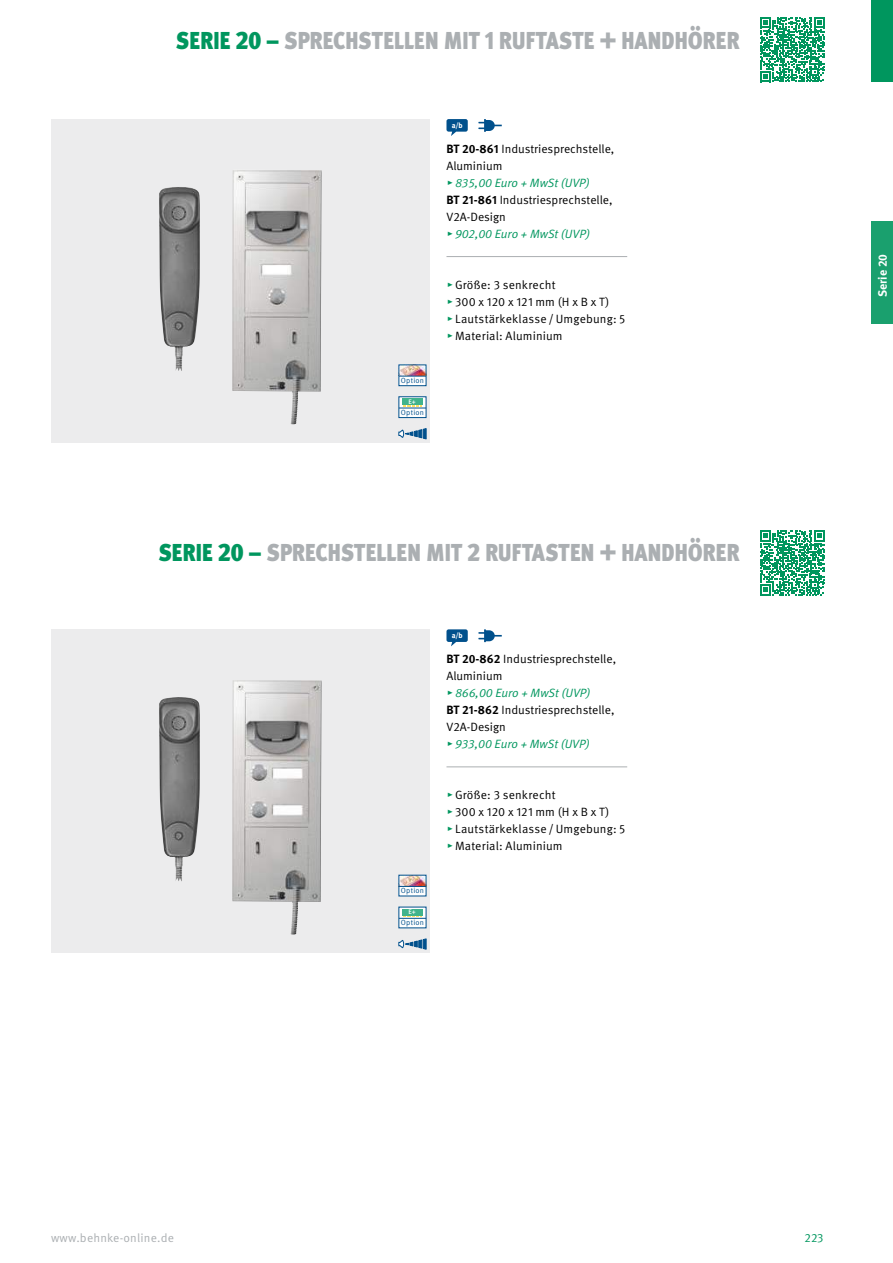
<style>
.page{position:relative;width:893px;height:1263px;background:#fff}
.page>*{position:absolute;margin:0;border:0;box-sizing:border-box;transform-origin:0 0}
.t1{font:900 30px "Meta Pro";letter-spacing:-.04em;color:#abafb2;scale:.8 1}
.t2{font:12px/17px "Meta Pro Norm";color:#000}
.t3{font:12px "Meta Pro Norm Ita";color:#00965e}
.t4{font:12px "Meta Pro Norm";letter-spacing:.015em;color:#abafb2}
.t5{font:700 12px "Meta Pro";color:#fff}
.t6{font:12px "Meta Pro Norm";color:#00965e}
.t7{font:7.5px "Meta Pro Norm";letter-spacing:.025em;color:#00508c}
.t8{font:700 7.5px "Meta Pro";color:#fff}
.t9{font:500 6.6px "Meta Pro";color:#fff}
.s1{color:#00965e}
.s2{font-size:25.2px;color:#00965e}
.s3{font-size:25.2px}
.s4{font-family:"Meta Pro";font-weight:700}
.s5{font-family:"Meta Pro Norm Ita";color:#00965e}
</style>
<div class="page">
<div style="left:872px;top:0;width:21px;height:82px;background:#00965e"></div>
<div style="left:872px;top:221px;width:21px;height:103px;background:#1aa06e"></div>
<div style="left:51px;top:119px;width:378px;height:323px;background:#ececed"></div>
<div style="left:51px;top:629px;width:378px;height:323px;background:#ececed"></div>
<hr style="left:446px;top:256px;width:181px;height:1px;background:#abafb2">
<svg style="left:446px;top:119px;width:22px;height:17px"></svg>
<hr style="left:446px;top:767px;width:181px;height:1px;background:#abafb2">
<svg style="left:446px;top:629px;width:22px;height:17px"></svg>
<img style="left:232px;top:170px;width:90px;height:254px">
<img style="left:232px;top:680px;width:90px;height:255px">
<img style="left:159px;top:187px;width:41px;height:184px">
<img style="left:159px;top:697px;width:41px;height:184px">
<div style="left:399px;top:365px;width:27px;height:21px;background:#fff"></div>
<img style="left:401px;top:367px;width:23px;height:9px">
<div style="left:399px;top:365px;width:27px;height:21px;border:1px solid #00508c"></div>
<svg style="left:399px;top:376px;width:27px;height:1px"></svg>
<div style="left:399px;top:396px;width:27px;height:22px;background:#fff;border:1px solid #00508c"></div>
<svg style="left:399px;top:405px;width:27px;height:4px"></svg>
<div style="left:402px;top:398px;width:20px;height:7px;background:#41b38c"></div>
<svg style="left:399px;top:428px;width:27px;height:11px"></svg>
<svg style="left:399px;top:875px;width:27px;height:21px"></svg>
<img style="left:401px;top:877px;width:23px;height:9px">
<svg style="left:399px;top:886px;width:27px;height:1px"></svg>
<div style="left:399px;top:907px;width:27px;height:21px;background:#fff"></div>
<svg style="left:399px;top:915px;width:27px;height:4px"></svg>
<div style="left:402px;top:908px;width:20px;height:7px;background:#41b38c"></div>
<svg style="left:399px;top:938px;width:27px;height:11px"></svg>
<svg style="left:760px;top:17px;width:65px;height:65px"></svg>
<svg style="left:760px;top:530px;width:65px;height:65px"></svg>
<svg style="left:478px;top:119px;width:24px;height:13px"></svg>
<svg style="left:478px;top:629px;width:24px;height:13px"></svg>
<h1 class="t1" style="left:176px;top:14px;width:707px"><span class="s1">Serie</span> <span class="s2">20 –</span> Sprechstellen mit <span class="s3">1</span> Ruftaste <span class="s3">+</span> Handhörer</h1>
<p class="t8" style="left:452px;top:119px;width:13px">a/b</p>
<p class="t2" style="left:446px;top:140px;width:169px"><span class="s4">BT 20-861</span> Industriesprechstelle,<br>Aluminium</p>
<p class="t3" style="left:446px;top:174px;width:145px">▸ 835,00 Euro + MwSt (UVP)</p>
<p class="t2" style="left:446px;top:191px;width:168px"><span class="s4">BT 21-861</span> Industriesprechstelle,<br>V2A-Design</p>
<p class="t3" style="left:446px;top:225px;width:145px">▸ 902,00 Euro + MwSt (UVP)</p>
<p class="t7" style="left:401px;top:375px;width:25px">Option</p>
<p class="t7" style="left:401px;top:406px;width:25px">Option</p>
<p class="t9" style="left:409px;top:396px;width:9px">E+</p>
<p class="t2" style="left:446px;top:276px;width:180px"><span class="s5">▸</span> Größe: 3 senkrecht<br><span class="s5">▸</span> 300 x 120 x 121 mm (H x B x T)<br><span class="s5">▸</span> Lautstärkeklasse / Umgebung: 5 <span class="s5">▸</span> Material: Aluminium</p>
<h1 class="t1" style="left:158px;top:527px;width:729px"><span class="s1">Serie</span> <span class="s2">20 –</span> Sprechstellen mit <span class="s3">2</span> Ruftasten <span class="s3">+</span> Handhörer</h1>
<p class="t8" style="left:452px;top:629px;width:13px">a/b</p>
<p class="t2" style="left:446px;top:650px;width:171px"><span class="s4">BT 20-862</span> Industriesprechstelle,<br>Aluminium</p>
<p class="t3" style="left:446px;top:684px;width:146px">▸ 866,00 Euro + MwSt (UVP)</p>
<p class="t2" style="left:446px;top:701px;width:169px"><span class="s4">BT 21-862</span> Industriesprechstelle,<br>V2A-Design</p>
<p class="t3" style="left:446px;top:735px;width:145px">▸ 933,00 Euro + MwSt (UVP)</p>
<p class="t7" style="left:401px;top:885px;width:25px">Option</p>
<p class="t7" style="left:401px;top:917px;width:25px">Option</p>
<p class="t9" style="left:409px;top:907px;width:9px">E+</p>
<p class="t2" style="left:446px;top:786px;width:180px"><span class="s5">▸</span> Größe: 3 senkrecht<br><span class="s5">▸</span> 300 x 120 x 121 mm (H x B x T)<br><span class="s5">▸</span> Lautstärkeklasse / Umgebung: 5 <span class="s5">▸</span> Material: Aluminium</p>
<p class="t5" style="left:873px;top:297px;width:45px;rotate:-90deg">Serie 20</p>
<p class="t4" style="left:51px;top:1228px;width:124px">www.behnke-online.de</p>
<p class="t6" style="left:804px;top:1228px;width:21px">223</p>
</div>
